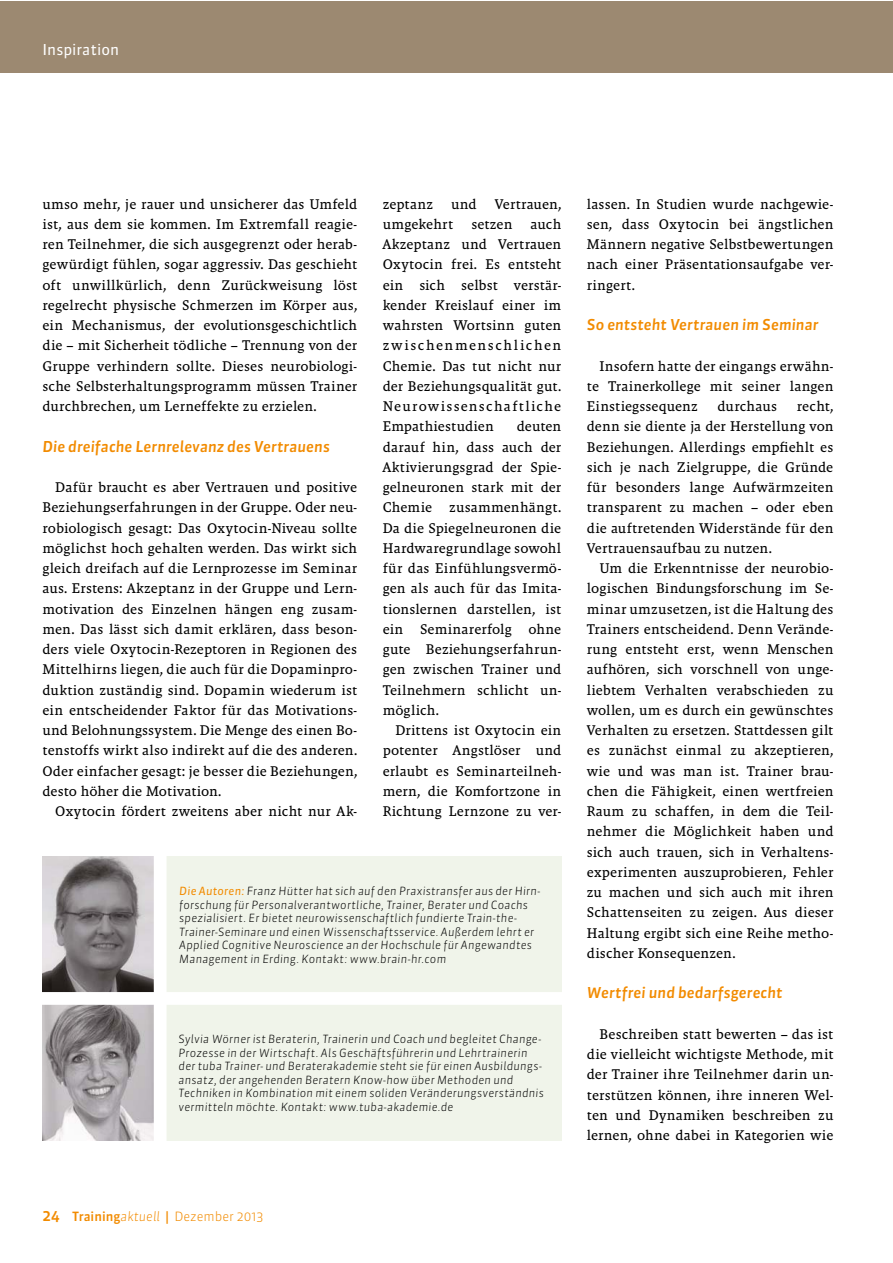
<style>
.page{position:relative;width:893px;height:1263px;background:#fff}
.page>*{position:absolute;margin:0;border:0;box-sizing:border-box;transform-origin:0 0}
.t1{font:italic 500 15px "Sanuk OT";letter-spacing:.005em;color:#f28b00}
.t2{font:15px "Sanuk OT";color:#fff}
.t3{font:14.25px/20.2px "Malaga Reg";letter-spacing:.005em;color:#000;text-align:justify}
.t4{font:300 12.75px "Sanuk OT";color:#f28b00}
.t5{font:italic 300 11.25px/13.5px "Sanuk OT";letter-spacing:.015em;color:#000}
.s1{font-weight:400;color:#f28b00}
.s2{font-weight:500;font-size:15px}
.s3{font-weight:500}
.s4{font-style:italic}
</style>
<div class="page">
<div style="left:0;top:1px;width:892px;height:71px;background:#9c8971"></div>
<img style="left:43px;top:856px;width:110px;height:284px">
<div style="left:161px;top:998px;width:401px;height:142px;background:#f0f4ea"></div>
<div style="left:161px;top:856px;width:401px;height:142px;background:#f0f4ea"></div>
<div style="left:29px;top:992px;width:538px;height:13px;background:#fff"></div>
<div style="left:154px;top:848px;width:13px;height:312px;background:#fff"></div>
<p class="t2" style="left:43px;top:41px;width:78px">Inspiration</p>
<p class="t3" style="left:43px;top:194px;width:316px">umso mehr, je rauer und unsicherer das Umfeld ist, aus dem sie kommen. Im Extremfall reagie&shy;ren Teilnehmer, die sich ausgegrenzt oder herab&shy;gewürdigt fühlen, sogar aggressiv. Das geschieht oft unwillkürlich, denn Zurückweisung löst regelrecht physische Schmerzen im Körper aus, ein Mechanismus, der evolutionsgeschichtlich die – mit Sicherheit tödliche – Trennung von der Gruppe verhindern sollte. Dieses neurobiologi&shy;sche Selbsterhaltungsprogramm müssen Trainer durchbrechen, um Lerneffekte zu erzielen.</p>
<p class="t1" style="left:43px;top:437px;width:289px">Die dreifache Lernrelevanz des Vertrauens</p>
<p class="t3" style="left:43px;top:477px;width:316px;text-indent:13px">Dafür braucht es aber Vertrauen und positive Beziehungserfahrungen in der Gruppe. Oder neu&shy;robiologisch gesagt: Das Oxytocin-Niveau sollte möglichst hoch gehalten werden. Das wirkt sich gleich dreifach auf die Lernprozesse im Seminar aus. Erstens: Akzeptanz in der Gruppe und Lern&shy;motivation des Einzelnen hängen eng zusam&shy;men. Das lässt sich damit erklären, dass beson&shy;ders viele Oxytocin-Rezeptoren in Regionen des Mittelhirns liegen, die auch für die Dopaminpro&shy;duktion zuständig sind. Dopamin wiederum ist ein entscheidender Faktor für das Motivations&shy;und Belohnungssystem. Die Menge des einen Bo&shy;tenstoffs wirkt also indirekt auf die des anderen.<br>Oder einfacher gesagt: je besser die Beziehungen, desto höher die Motivation.</p>
<p class="t3" style="left:55px;top:801px;width:303px">Oxytocin fördert zweitens aber nicht nur Ak-</p>
<p class="t3" style="left:383px;top:194px;width:52px">zeptanz</p>
<p class="t3" style="left:451px;top:194px;width:27px">und</p>
<p class="t3" style="left:495px;top:194px;width:68px">Vertrauen,</p>
<p class="t3" style="left:383px;top:214px;width:72px">umgekehrt</p>
<p class="t3" style="left:471px;top:214px;width:43px">setzen</p>
<p class="t3" style="left:383px;top:214px;width:180px;text-indent:148px">auch Akzeptanz und Vertrauen Oxytocin frei. Es entsteht ein sich selbst verstär&shy;kender Kreislauf einer im wahrsten Wortsinn guten zwischenmenschlichen Chemie. Das tut nicht nur der Beziehungsqualität gut.<br>Neurowissenschaftliche Empathiestudien</p>
<p class="t3" style="left:383px;top:416px;width:180px;text-indent:134px">deuten darauf hin, dass auch der Aktivierungsgrad der Spie&shy;gelneuronen stark mit der Chemie zusammenhängt.<br>Da die Spiegelneuronen die Hardwaregrundlage sowohl für das Einfühlungsvermö&shy;gen als auch für das Imita&shy;tionslernen darstellen, ist ein Seminarerfolg ohne gute Beziehungserfahrun&shy;gen zwischen Trainer und Teilnehmern schlicht un&shy;möglich.</p>
<p class="t3" style="left:383px;top:720px;width:180px;text-indent:13px">Drittens ist Oxytocin ein potenter Angstlöser und erlaubt es Seminarteilneh&shy;mern, die Komfortzone in Richtung Lernzone zu ver-</p>
<p class="t5" style="left:179px;top:884px;width:363px"><span class="s1">Die Autoren:</span> Franz Hütter hat sich auf den Praxistransfer aus der Hirn&shy;forschung für Personalverantwortliche, Trainer, Berater und Coachs spezialisiert. Er bietet neurowissenschaftlich fundierte Train-the-Trainer-Seminare und einen Wissenschaftsservice. Außerdem lehrt er Applied Cognitive Neuroscience an der Hochschule für Angewandtes Management in Erding. Kontakt: www.brain-hr.com</p>
<p class="t5" style="left:179px;top:1032px;width:367px">Sylvia Wörner ist Beraterin, Trainerin und Coach und begleitet Change-Prozesse in der Wirtschaft. Als Geschäftsführerin und Lehrtrainerin der tuba Trainer- und Beraterakademie steht sie für einen Ausbildungs&shy;ansatz, der angehenden Beratern Know-how über Methoden und Techniken in Kombination mit einem soliden Veränderungsverständnis vermitteln möchte. Kontakt: www.tuba-akademie.de</p>
<p class="t3" style="left:587px;top:194px;width:248px">lassen. In Studien wurde nachgewie&shy;sen, dass Oxytocin bei ängstlichen Männern negative Selbstbewertungen nach einer Präsentationsaufgabe ver&shy;ringert.</p>
<p class="t1" style="left:587px;top:315px;width:233px">So entsteht Vertrauen im Seminar</p>
<p class="t3" style="left:587px;top:356px;width:248px;text-indent:13px">Insofern hatte der eingangs erwähn&shy;te Trainerkollege mit seiner langen Einstiegssequenz</p>
<p class="t3" style="left:587px;top:396px;width:248px;text-indent:210px">recht, denn sie diente ja der Herstellung von Beziehungen. Allerdings empfiehlt es sich je nach Zielgruppe, die Gründe für besonders lange Aufwärmzeiten transparent zu machen – oder eben die auftretenden Widerstände für den Vertrauensaufbau zu nutzen.</p>
<p class="t3" style="left:587px;top:558px;width:248px;text-indent:13px">Um die Erkenntnisse der neurobio&shy;logischen Bindungsforschung im Se&shy;minar umzusetzen, ist die Haltung des Trainers entscheidend. Denn Verände&shy;rung entsteht erst, wenn Menschen aufhören, sich vorschnell von unge&shy;liebtem Verhalten verabschieden zu wollen, um es durch ein gewünschtes Verhalten zu ersetzen. Stattdessen gilt es zunächst einmal zu akzeptieren, wie und was man ist. Trainer brau&shy;chen die Fähigkeit, einen wertfreien Raum zu schaffen, in dem die Teil&shy;nehmer die Möglichkeit haben und sich auch trauen, sich in Verhaltens&shy;experimenten auszuprobieren, Fehler zu machen und sich auch mit ihren Schattenseiten zu zeigen. Aus dieser Haltung ergibt sich eine Reihe metho&shy;discher Konsequenzen.</p>
<p class="t1" style="left:587px;top:984px;width:197px">Wertfrei und bedarfsgerecht</p>
<p class="t3" style="left:587px;top:1024px;width:248px;text-indent:13px">Beschreiben statt bewerten – das ist die vielleicht wichtigste Methode, mit der Trainer ihre Teilnehmer darin un&shy;terstützen können, ihre inneren Wel&shy;ten und Dynamiken beschreiben zu lernen, ohne dabei in Kategorien wie</p>
<p class="t3" style="left:718px;top:396px;width:61px">durchaus</p>
<p class="t4" style="left:43px;top:1209px;width:222px"><span class="s2">24</span> <span class="s3">Training</span><span class="s4">aktuell</span> <span class="s3">|</span> Dezember 2013</p>
</div>
